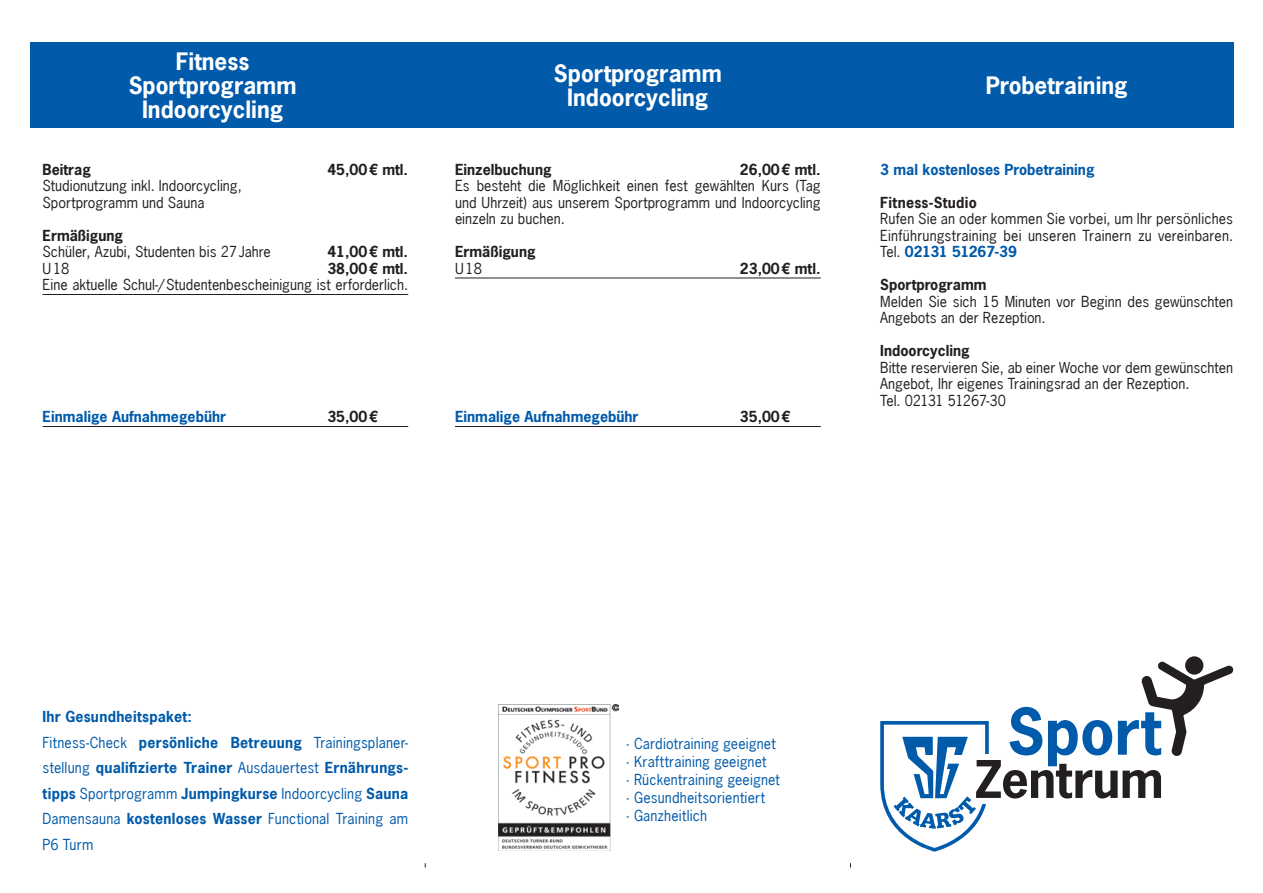
<style>
.page{position:relative;width:1263px;height:893px;background:#fff}
.page>*{position:absolute;margin:0;border:0;box-sizing:border-box;transform-origin:0 0}
.t1{font:700 22.5px "News Gothic LT";color:#fff}
.t2{font:14.25px/16.5px "News Gothic LT";color:#231f20}
.t3{font:14.25px/25.5px "News Gothic LT";letter-spacing:.015em;color:#015aaa}
.t4{font:700 14.25px "News Gothic LT";color:#231f20}
.t5{font:700 14.25px "News Gothic LT";color:#015aaa}
.t6{font:700 14.25px "News Gothic LT";letter-spacing:.02em;color:#015aaa}
.t7{font:700 14.25px "News Gothic LT";letter-spacing:-.035em;color:#015aaa}
.t8{font:14.25px "News Gothic LT";letter-spacing:-.035em;color:#231f20}
.t9{font:700 14.25px "News Gothic LT";letter-spacing:.02em;color:#231f20}
.s1{font-weight:400;color:#231f20}
.s2{font-weight:700}
</style>
<div class="page">
<div style="left:30px;top:43px;width:1203px;height:85px;background:#015aaa"></div>
<svg style="left:1185px;top:656px;width:18px;height:19px"></svg>
<svg style="left:880px;top:661px;width:354px;height:191px"></svg>
<img style="left:499px;top:705px;width:120px;height:145px">
<hr style="left:43px;top:294px;width:365px;height:1px;background:#231f20">
<hr style="left:43px;top:426px;width:365px;height:1px;background:#231f20">
<hr style="left:455px;top:278px;width:366px;height:1px;background:#231f20">
<hr style="left:455px;top:426px;width:366px;height:1px;background:#231f20">
<p class="t1" style="left:176px;top:46px;width:75px">Fitness</p>
<p class="t1" style="left:129px;top:70px;width:169px">Sportprogramm</p>
<p class="t1" style="left:142px;top:94px;width:143px">Indoorcycling</p>
<p class="t4" style="left:43px;top:160px;width:50px">Beitrag</p>
<p class="t4" style="left:327px;top:160px;width:82px">45,00€ mtl.</p>
<p class="t2" style="left:43px;top:177px;width:201px">Studionutzung inkl. Indoorcycling,</p>
<p class="t2" style="left:43px;top:194px;width:163px">Sportprogramm und Sauna</p>
<p class="t4" style="left:43px;top:226px;width:82px">Ermäßigung</p>
<p class="t2" style="left:43px;top:243px;width:230px">Schüler, Azubi, Studenten bis 27Jahre</p>
<p class="t4" style="left:327px;top:242px;width:82px">41,00€ mtl.</p>
<p class="t2" style="left:43px;top:260px;width:28px">U18</p>
<p class="t4" style="left:327px;top:259px;width:82px">38,00€ mtl.</p>
<p class="t2" style="left:43px;top:276px;width:367px">Eine aktuelle Schul-/Studentenbescheinigung ist erforderlich.</p>
<p class="t5" style="left:43px;top:407px;width:185px">Einmalige Aufnahmegebühr</p>
<p class="t4" style="left:327px;top:407px;width:52px">35,00€</p>
<p class="t1" style="left:554px;top:58px;width:169px">Sportprogramm</p>
<p class="t1" style="left:567px;top:82px;width:143px">Indoorcycling</p>
<p class="t4" style="left:455px;top:160px;width:98px">Einzelbuchung</p>
<p class="t4" style="left:740px;top:160px;width:82px">26,00€ mtl.</p>
<p class="t2" style="left:455px;top:177px;width:367px;text-align:justify">Es besteht die Möglichkeit einen fest gewählten Kurs (Tag und Uhrzeit) aus unserem Sportprogramm und Indoorcycling einzeln zu buchen.</p>
<p class="t4" style="left:455px;top:242px;width:82px">Ermäßigung</p>
<p class="t2" style="left:455px;top:260px;width:28px">U18</p>
<p class="t4" style="left:740px;top:259px;width:82px">23,00€ mtl.</p>
<p class="t5" style="left:455px;top:407px;width:185px">Einmalige Aufnahmegebühr</p>
<p class="t4" style="left:740px;top:407px;width:52px">35,00€</p>
<p class="t1" style="left:986px;top:70px;width:143px">Probetraining</p>
<p class="t5" style="left:880px;top:160px;width:216px">3 mal kostenloses Probetraining</p>
<p class="t9" style="left:880px;top:193px;width:98px">Fitness-Studio</p>
<p class="t2" style="left:880px;top:210px;width:354px">Rufen Sie an oder kommen Sie vorbei, um Ihr persönliches<br>Einführungstraining bei unseren Trainern zu vereinbaren.</p>
<p class="t7" style="left:880px;top:242px;width:138px"><span class="s1">Tel.</span> 02131 51267-39</p>
<p class="t4" style="left:880px;top:275px;width:108px">Sportprogramm</p>
<p class="t2" style="left:880px;top:293px;width:354px">Melden Sie sich 15 Minuten vor Beginn des gewünschten<br>Angebots an der Rezeption.</p>
<p class="t4" style="left:880px;top:341px;width:91px">Indoorcycling</p>
<p class="t2" style="left:880px;top:359px;width:354px">Bitte reservieren Sie, ab einer Woche vor dem gewünschten<br>Angebot, Ihr eigenes Trainingsrad an der Rezeption.</p>
<p class="t8" style="left:880px;top:391px;width:127px">Tel. 02131 51267-30</p>
<p class="t6" style="left:43px;top:707px;width:151px">Ihr Gesundheitspaket:</p>
<p class="t3" style="left:43px;top:729px;width:367px;text-align:justify">Fitness-Check <span class="s2">persönliche Betreuung</span> Trainingsplaner&shy;stellung <span class="s2">qualifizierte Trainer</span> Ausdauertest <span class="s2">Ernährungs&shy;tipps</span> Sportprogramm <span class="s2">Jumpingkurse</span> Indoorcycling <span class="s2">Sauna </span>Damensauna <span class="s2">kostenloses Wasser</span> Functional Training am P6 Turm</p>
<p class="t3" style="left:626px;top:730px;width:151px">· Cardiotraining geeignet</p>
<p class="t3" style="left:626px;top:748px;width:142px">· Krafttraining geeignet</p>
<p class="t3" style="left:626px;top:766px;width:156px">· Rückentraining geeignet</p>
<p class="t3" style="left:626px;top:788px;width:141px;line-height:18px">· Gesundheitsorientiert · Ganzheitlich</p>
</div>
